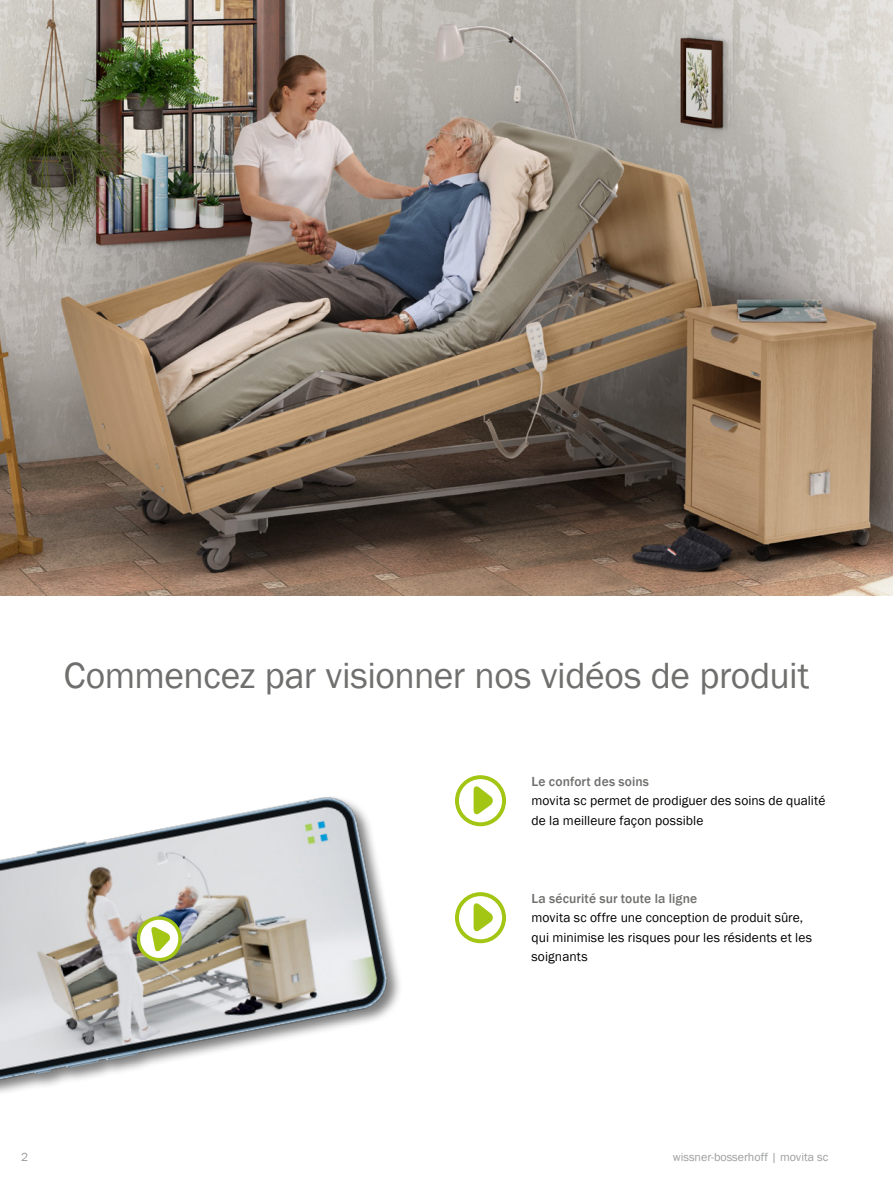
<style>
.page{position:relative;width:893px;height:1191px;background:#fff}
.page>*{position:absolute;margin:0;border:0;box-sizing:border-box;transform-origin:0 0}
.t1{font:37.5px "Franklin Gothic";letter-spacing:-.015em;color:#6f6f6e}
.t2{font:13.5px/19.5px "Franklin Gothic";letter-spacing:.005em;color:#000}
.t3{font:500 13.5px "Franklin Gothic";letter-spacing:.01em;color:#6f6f6e}
.t4{font:12px "Franklin Gothic";color:#9c9d9d}
</style>
<div class="page">
<img style="left:0;top:0;width:893px;height:595px">
<svg style="left:474px;top:786px;width:19px;height:29px"></svg>
<div style="left:455px;top:775px;width:51px;height:51px;border:4px solid #a2c613;border-radius:50%"></div>
<svg style="left:474px;top:903px;width:19px;height:29px"></svg>
<div style="left:455px;top:892px;width:51px;height:51px;border:4px solid #a2c613;border-radius:50%"></div>
<img style="left:0;top:796px;width:400px;height:297px">
<svg style="left:137px;top:916px;width:45px;height:47px"></svg>
<h1 class="t1" style="left:64px;top:652px;width:747px">Commencez par visionner nos vidéos de produit</h1>
<p class="t3" style="left:531px;top:772px;width:119px">Le confort des soins</p>
<p class="t2" style="left:531px;top:791px;width:295px">movita sc permet de prodiguer des soins de qualité de la meilleure façon possible</p>
<p class="t3" style="left:531px;top:889px;width:167px">La sécurité sur toute la ligne</p>
<p class="t2" style="left:531px;top:908px;width:282px">movita sc offre une conception de produit sûre, qui minimise les risques pour les résidents et les soignants</p>
<p class="t4" style="left:21px;top:1149px;width:9px">2</p>
<p class="t4" style="left:673px;top:1149px;width:157px">wissner-bosserhoff | movita sc</p>
</div>
